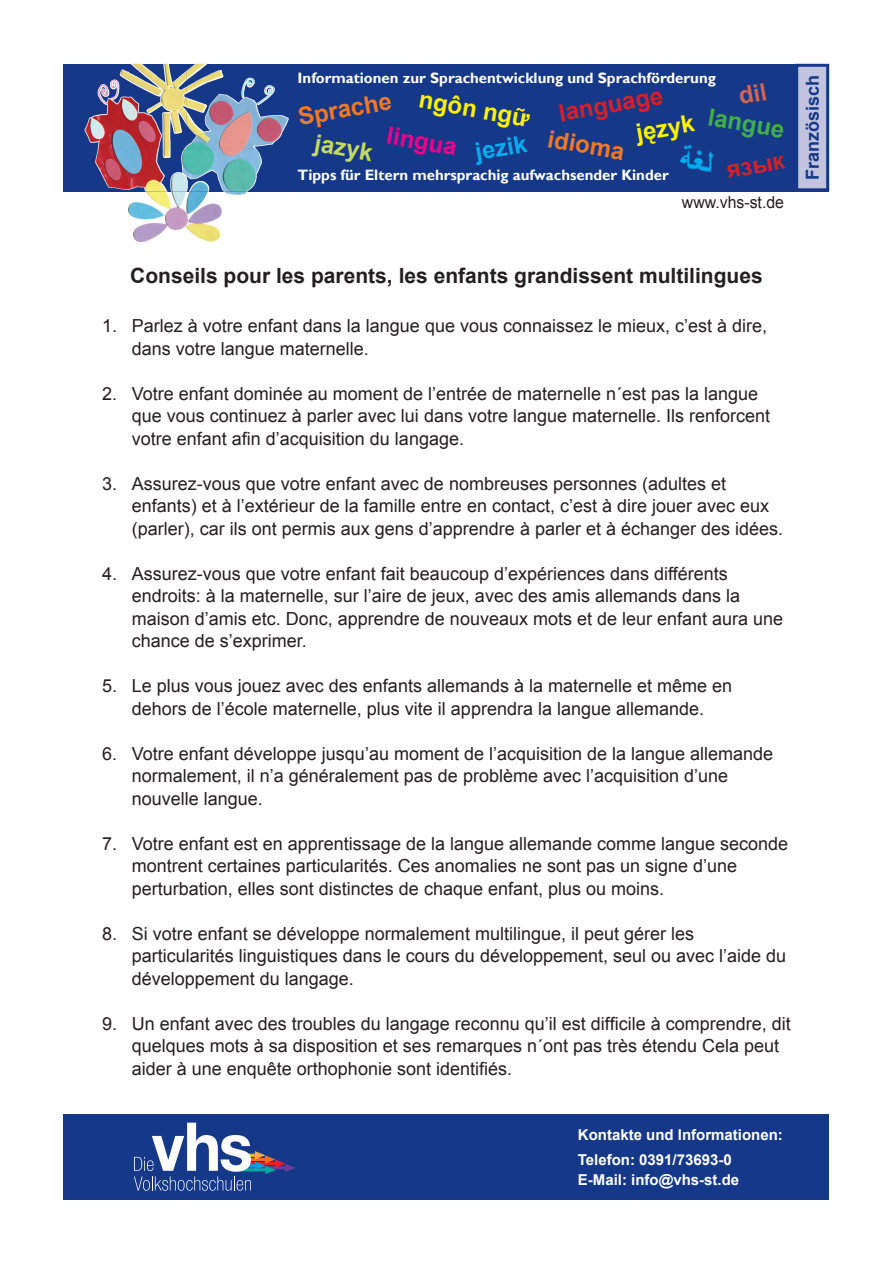
<style>
.page{position:relative;width:893px;height:1263px;background:#fff}
.page>*{position:absolute;margin:0;border:0;box-sizing:border-box;transform-origin:0 0}
.t1{font:700 24px "Arial";color:#f07826}
.t2{font:700 24px "Arial";color:#fff101}
.t3{font:700 24px "Arial";color:#d61f2a}
.t4{font:700 24px "Arial";color:#40ae49}
.t5{font:700 24px "Arial";color:#ed028c}
.t6{font:700 24px "Arial";color:#00aeef}
.t7{font:700 24px "Arial";color:#c3da5d}
.t8{font:700 21px "Arial";color:#231f20}
.t9{font:18px/22.5px "Arial";color:#231f20}
.t10{font:700 18px "Arial";color:#153888}
.t11{font:16.5px "Arial";color:#231f20;scale:.96 1}
.t12{font:700 15px "Gill Sans";color:#fff}
.t13{font:700 15px/25.5px "Arial";color:#fff}
</style>
<div class="page">
<svg style="left:64px;top:64px;width:731px;height:127px;background:#2d4589"></svg>
<svg style="left:795px;top:64px;width:34px;height:127px;background:#9da5cb"></svg>
<img style="left:171px;top:191px;width:77px;height:20px">
<img style="left:131px;top:64px;width:34px;height:24px">
<img style="left:187px;top:64px;width:33px;height:30px">
<img style="left:170px;top:149px;width:42px;height:42px">
<img style="left:674px;top:138px;width:48px;height:43px">
<div style="left:64px;top:1114px;width:765px;height:85px;background:#153888"></div>
<svg style="left:134px;top:1123px;width:161px;height:68px"></svg>
<svg style="left:738px;top:83px;width:28px;height:21px"></svg>
<p class="t12" style="left:298px;top:69px;width:420px">Informationen zur Sprachentwicklung und Sprachförderung</p>
<p class="t12" style="left:319px;top:69px;width:420px">Informationen zur Sprachentwicklung und Sprachförderung</p>
<p class="t10" style="left:800px;top:180px;width:107px;rotate:-90deg">Französisch</p>
<p class="t11" style="left:682px;top:191px;width:108px">www.vhs-st.de</p>
<h1 class="t1" style="left:295px;top:101px;width:96px;rotate:-10deg">Sprache</h1>
<h1 class="t3" style="left:556px;top:98px;width:107px;rotate:-10deg">language</h1>
<h1 class="t2" style="left:422px;top:83px;width:114px;rotate:10deg">ngôn ngữ</h1>
<h1 class="t5" style="left:390px;top:119px;width:72px;rotate:10deg">lingua</h1>
<h1 class="t4" style="left:711px;top:101px;width:79px;rotate:10deg">langue</h1>
<h1 class="t2" style="left:634px;top:117px;width:60px;rotate:-10deg">język</h1>
<h1 class="t1" style="left:551px;top:123px;width:79px;rotate:10deg">idioma</h1>
<h1 class="t7" style="left:318px;top:127px;width:60px;rotate:10deg">jazyk</h1>
<h1 class="t6" style="left:473px;top:136px;width:54px;rotate:-10deg">jezik</h1>
<h1 class="t3" style="left:724px;top:154px;width:60px;rotate:-10deg">язык</h1>
<p class="t12" style="left:298px;top:166px;width:373px">Tipps für Eltern mehrsprachig aufwachsender Kinder</p>
<p class="t8" style="left:130px;top:262px;width:634px">Conseils pour les parents, les enfants grandissent multilingues</p>
<p class="t9" style="left:132px;top:315px;width:637px;text-indent:-30px">1. Parlez à votre enfant dans la langue que vous connaissez le mieux, c’est à dire, dans votre langue maternelle.</p>
<p class="t9" style="left:132px;top:382px;width:640px;text-indent:-30px">2. Votre enfant dominée au moment de l’entrée de maternelle n´est pas la langue que vous continuez à parler avec lui dans votre langue maternelle. Ils renforcent votre enfant afin d’acquisition du langage.</p>
<p class="t9" style="left:132px;top:472px;width:653px;text-indent:-30px">3. Assurez-vous que votre enfant avec de nombreuses personnes (adultes et enfants) et à l’extérieur de la famille entre en contact, c’est à dire jouer avec eux (parler), car ils ont permis aux gens d’apprendre à parler et à échanger des idées.</p>
<p class="t9" style="left:132px;top:562px;width:653px;text-indent:-30px">4. Assurez-vous que votre enfant fait beaucoup d’expériences dans différents endroits: à la maternelle, sur l’aire de jeux, avec des amis allemands dans la maison d’amis etc. Donc, apprendre de nouveaux mots et de leur enfant aura une chance de s’exprimer.</p>
<p class="t9" style="left:102px;top:675px;width:632px;text-align:center">5. Le plus vous jouez avec des enfants allemands à la maternelle et même en dehors de l’école maternelle, plus vite il apprendra la langue allemande.</p>
<p class="t9" style="left:132px;top:742px;width:643px;text-indent:-30px">6. Votre enfant développe jusqu’au moment de l’acquisition de la langue allemande normalement, il n’a généralement pas de problème avec l’acquisition d’une nouvelle langue.</p>
<p class="t9" style="left:132px;top:832px;width:658px;text-indent:-30px">7. Votre enfant est en apprentissage de la langue allemande comme langue seconde montrent certaines particularités. Ces anomalies ne sont pas un signe d’une perturbation, elles sont distinctes de chaque enfant, plus ou moins.</p>
<p class="t9" style="left:132px;top:922px;width:656px;text-indent:-30px">8. Si votre enfant se développe normalement multilingue, il peut gérer les particularités linguistiques dans le cours du développement, seul ou avec l’aide du développement du langage.</p>
<p class="t9" style="left:132px;top:1012px;width:660px;text-indent:-30px">9. Un enfant avec des troubles du langage reconnu qu’il est difficile à comprendre, dit quelques mots à sa disposition et ses remarques n´ont pas très étendu Cela peut aider à une enquête orthophonie sont identifiés.</p>
<p class="t13" style="left:578px;top:1122px;width:207px">Kontakte und Informationen:<br>Telefon: 0391/73693-0</p>
<p class="t13" style="left:578px;top:1167px;width:163px">E-Mail: info@vhs-st.de</p>
</div>
